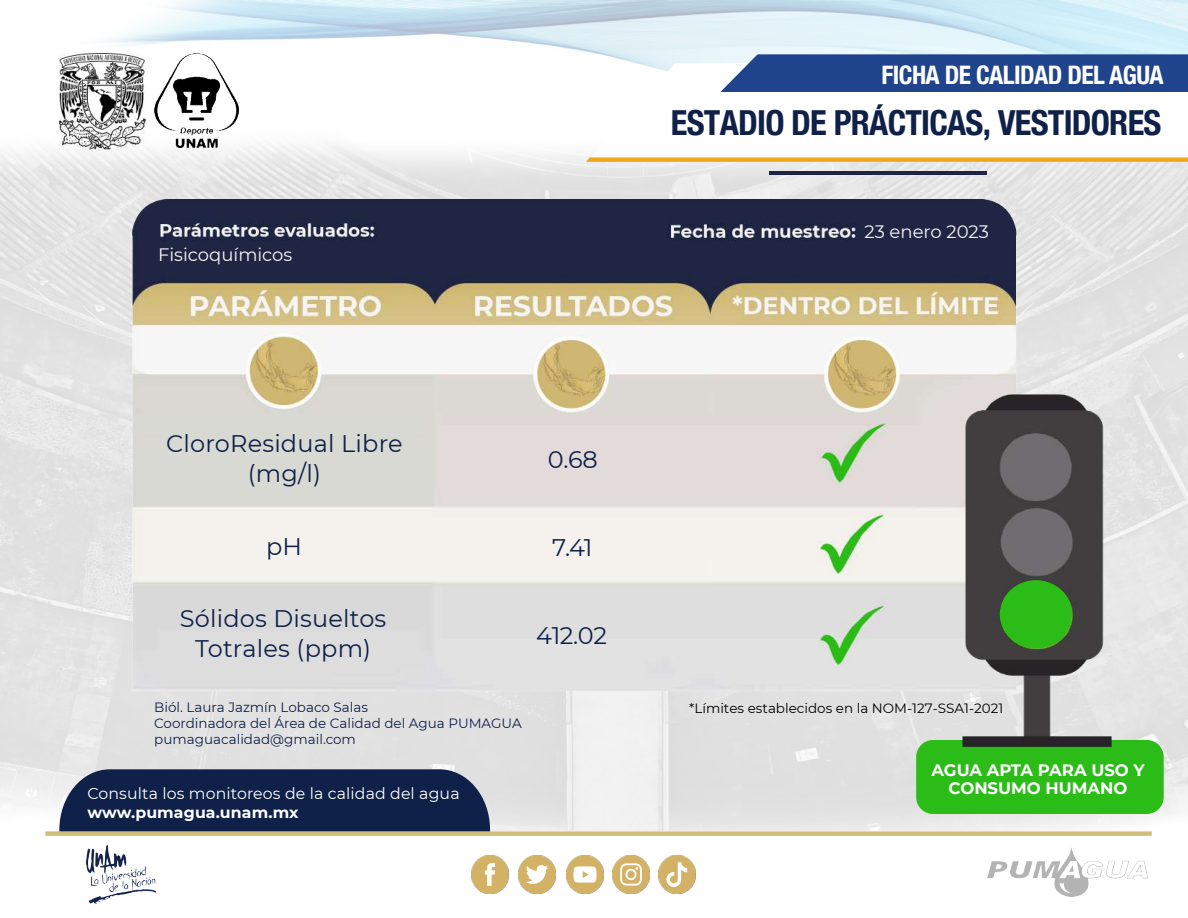
<style>
.page{position:relative;width:1188px;height:918px;background:#fff}
.page>*{position:absolute;margin:0;border:0;box-sizing:border-box;transform-origin:0 0}
.t1{font:700 condensed 34.5px "Helvetica Neue";letter-spacing:-.02em;color:#0f2149}
.t2{font:700 condensed 25.5px "Helvetica Neue";letter-spacing:-.02em;color:#fff}
.t3{font:24px/30px "Montserrat";letter-spacing:.01em;color:#0f2149;text-align:center}
.t4{font:24px "Montserrat";color:#0f2149}
.t5{font:18px "Montserrat";color:#f6f6f6}
.t6{font:700 16.5px/18.8px "Montserrat";color:#fff;text-align:center}
.t7{font:15.75px "Montserrat";letter-spacing:.01em;color:#fff}
.t8{font:700 15.75px "Montserrat";letter-spacing:.01em;color:#fff}
.t9{font:13.5px/16.2px "Montserrat";color:#0f2149}
.t10{font:13.5px "Montserrat";color:#000}
</style>
<div class="page">
<img style="left:0;top:145px;width:1188px;height:686px">
<img style="left:80px;top:0;width:1108px;height:63px">
<img style="left:154px;top:54px;width:85px;height:94px">
<img style="left:59px;top:54px;width:87px;height:96px">
<svg style="left:587px;top:63px;width:601px;height:94px"></svg>
<svg style="left:586px;top:157px;width:602px;height:5px;background:#f0b033"></svg>
<div style="left:720px;top:54px;width:468px;height:38px;background:#1f448c"></div>
<hr style="left:769px;top:171px;width:217px;height:4px;background:#1f2445">
<div style="left:59px;top:769px;width:431px;height:62px;background:#0f2149"></div>
<div style="left:45px;top:831px;width:1107px;height:5px;background:#d3bd7b"></div>
<img style="left:471px;top:856px;width:37px;height:37px">
<img style="left:612px;top:856px;width:37px;height:37px">
<img style="left:659px;top:856px;width:37px;height:37px">
<img style="left:519px;top:856px;width:37px;height:37px">
<img style="left:566px;top:856px;width:37px;height:37px">
<img style="left:987px;top:847px;width:161px;height:49px">
<img style="left:86px;top:845px;width:70px;height:59px">
<img style="left:115px;top:183px;width:917px;height:524px">
<div style="left:916px;top:740px;width:248px;height:74px;background:#2cbc18;border-radius:17px"></div>
<img style="left:944px;top:377px;width:214px;height:370px">
<div style="left:1000px;top:580px;width:72px;height:69px;background:#2cbc18;border-radius:50%"></div>
<h2 class="t2" style="left:882px;top:54px;width:284px">FICHA DE CALIDAD DEL AGUA</h2>
<h1 class="t1" style="left:671px;top:94px;width:492px">ESTADIO DE PRÁCTICAS, VESTIDORES</h1>
<h3 class="t5" style="left:158px;top:243px;width:136px">Fisicoquímicos</h3>
<h3 class="t3" style="left:166px;top:427px;width:238px">CloroResidual Libre (mg/l)</h3>
<h3 class="t3" style="left:266px;top:530px;width:37px">pH</h3>
<h3 class="t3" style="left:180px;top:603px;width:208px">Sólidos Disueltos<br>Totrales (ppm)</h3>
<h3 class="t4" style="left:548px;top:443px;width:52px">0.68</h3>
<h3 class="t3" style="left:552px;top:532px;width:42px">7.41</h3>
<h3 class="t3" style="left:536px;top:620px;width:72px">412.02</h3>
<h3 class="t5" style="left:864px;top:220px;width:126px">23 enero 2023</h3>
<p class="t9" style="left:154px;top:699px;width:369px">Biól. Laura Jazmín Lobaco Salas<br>Coordinadora del Área de Calidad del Agua PUMAGUA pumaguacalidad@gmail.com</p>
<p class="t10" style="left:689px;top:699px;width:316px">*Límites establecidos en la NOM-127-SSA1-2021</p>
<p class="t6" style="left:932px;top:759px;width:215px">AGUA APTA PARA USO Y<br>CONSUMO HUMANO</p>
<p class="t7" style="left:87px;top:782px;width:374px">Consulta los monitoreos de la calidad del agua</p>
<p class="t8" style="left:87px;top:801px;width:213px">www.pumagua.unam.mx</p>
</div>
